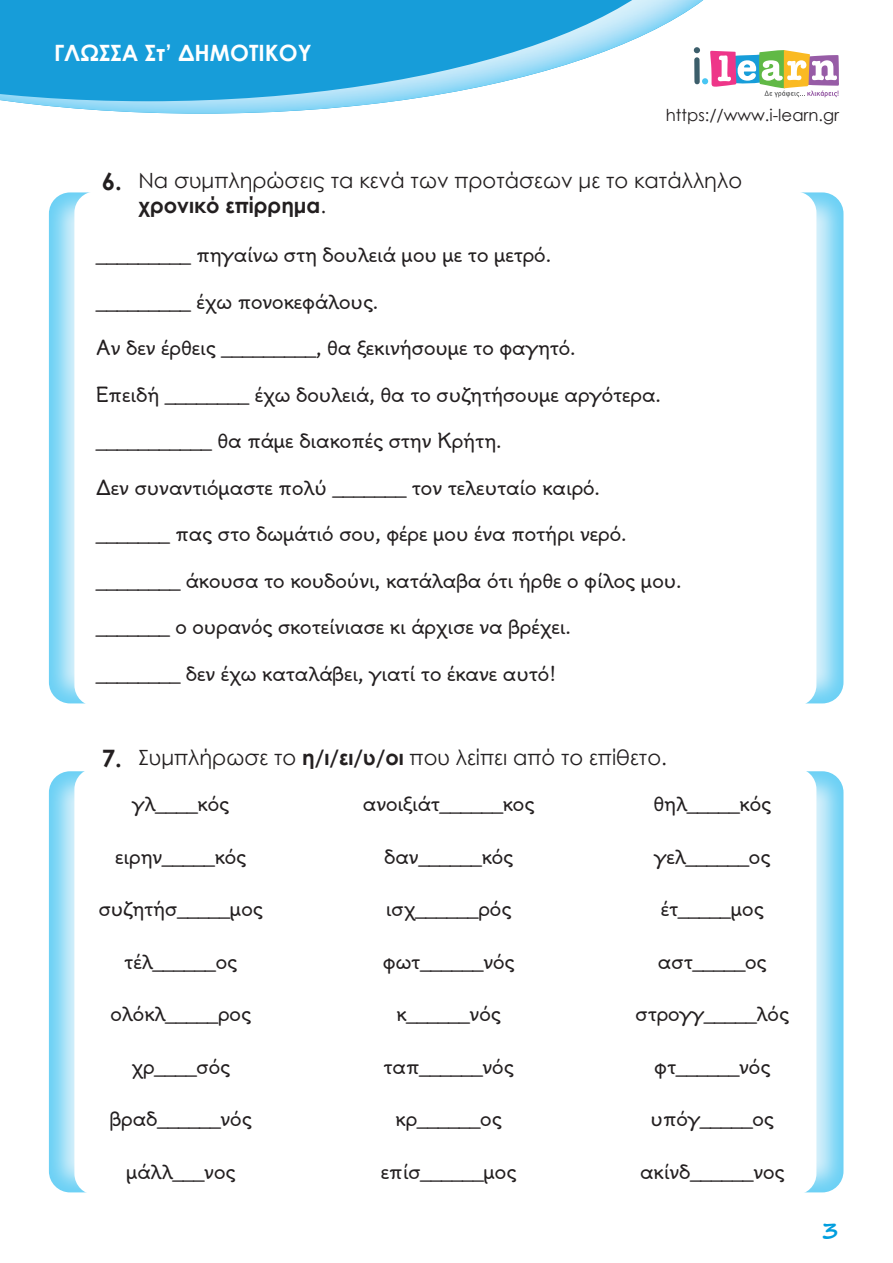
<style>
.page{position:relative;width:893px;height:1263px;background:#fff}
.page>*{position:absolute;margin:0;border:0;box-sizing:border-box;transform-origin:0 0}
.t1{font:700 24px "Century Gothic";color:#231f20}
.t2{font:700 24px "Segoe Script";color:#009ede}
.t3{font:700 22.5px "Century Gothic";color:#fff}
.t4{font:21px "PF Alfabeta";color:#231f20}
.t5{font:21px/25.2px "Century Gothic";color:#231f20}
.t6{font:16.5px "Century Gothic";color:#231f20}
.s1{font-weight:700}
</style>
<div class="page">
<img style="left:7px;top:101px;width:381px;height:13px">
<svg style="left:0;top:0;width:704px;height:101px;fill:#179dd9"></svg>
<svg style="left:694px;top:47px;width:145px;height:50px"></svg>
<div style="left:47px;top:770px;width:797px;height:423px;background:#48c6f3;opacity:.77"></div>
<div style="left:74px;top:768px;width:742px;height:427px;background:#fff;border-radius:21px"></div>
<div style="left:47px;top:192px;width:797px;height:511px;background:#48c6f3;opacity:.77"></div>
<div style="left:74px;top:191px;width:742px;height:515px;background:#fff;border-radius:21px"></div>
<p class="t3" style="left:54px;top:35px;width:259px">ΓΛΩΣΣΑ Στ’ ΔΗΜΟΤΙΚΟΥ</p>
<p class="t6" style="left:666px;top:103px;width:175px">https://www.i-learn.gr</p>
<p class="t1" style="left:102px;top:163px;width:22px">6.</p>
<p class="t5" style="left:138px;top:167px;width:605px">Να συμπληρώσεις τα κενά των προτάσεων με το κατάλληλο <span class="s1">χρονικό επίρρημα</span>.</p>
<p class="t4" style="left:96px;top:243px;width:456px">_________ πηγαίνω στη δουλειά μου με το μετρό.</p>
<p class="t4" style="left:96px;top:289px;width:284px">_________ έχω πονοκεφάλους.</p>
<p class="t4" style="left:96px;top:336px;width:481px">Αν δεν έρθεις _________, θα ξεκινήσουμε το φαγητό.</p>
<p class="t4" style="left:96px;top:382px;width:566px">Επειδή ________ έχω δουλειά, θα το συζητήσουμε αργότερα.</p>
<p class="t4" style="left:96px;top:429px;width:407px">___________ θα πάμε διακοπές στην Κρήτη.</p>
<p class="t4" style="left:96px;top:475px;width:505px">Δεν συναντιόμαστε πολύ _______ τον τελευταίο καιρό.</p>
<p class="t4" style="left:96px;top:522px;width:532px">_______ πας στο δωμάτιό σου, φέρε μου ένα ποτήρι νερό.</p>
<p class="t4" style="left:96px;top:568px;width:587px">________ άκουσα το κουδούνι, κατάλαβα ότι ήρθε ο φίλος μου.</p>
<p class="t4" style="left:96px;top:615px;width:476px">_______ ο ουρανός σκοτείνιασε κι άρχισε να βρέχει.</p>
<p class="t4" style="left:96px;top:661px;width:462px">________ δεν έχω καταλάβει, γιατί το έκανε αυτό!</p>
<p class="t1" style="left:102px;top:740px;width:22px">7.</p>
<p class="t5" style="left:138px;top:744px;width:530px">Συμπλήρωσε το <span class="s1">η/ι/ει/υ/οι</span> που λείπει από το επίθετο.</p>
<p class="t4" style="left:132px;top:792px;width:98px">γλ____κός</p>
<p class="t4" style="left:115px;top:844px;width:132px">ειρην_____κός</p>
<p class="t4" style="left:99px;top:897px;width:166px">συζητήσ_____μος</p>
<p class="t4" style="left:124px;top:949px;width:114px">τέλ______ος</p>
<p class="t4" style="left:110px;top:1002px;width:142px">ολόκλ_____ρος</p>
<p class="t4" style="left:131px;top:1054px;width:100px">χρ____σός</p>
<p class="t4" style="left:110px;top:1107px;width:143px">βραδ______νός</p>
<p class="t4" style="left:126px;top:1159px;width:111px">μάλλ___νος</p>
<p class="t4" style="left:363px;top:792px;width:173px">ανοιξιάτ______κος</p>
<p class="t4" style="left:384px;top:844px;width:131px">δαν______κός</p>
<p class="t4" style="left:386px;top:897px;width:127px">ισχ______ρός</p>
<p class="t4" style="left:383px;top:949px;width:133px">φωτ______νός</p>
<p class="t4" style="left:396px;top:1002px;width:106px">κ______νός</p>
<p class="t4" style="left:384px;top:1054px;width:132px">ταπ______νός</p>
<p class="t4" style="left:396px;top:1107px;width:107px">κρ______ος</p>
<p class="t4" style="left:381px;top:1159px;width:137px">επίσ______μος</p>
<p class="t4" style="left:653px;top:792px;width:119px">θηλ_____κός</p>
<p class="t4" style="left:654px;top:844px;width:118px">γελ______ος</p>
<p class="t4" style="left:661px;top:897px;width:104px">έτ_____μος</p>
<p class="t4" style="left:658px;top:949px;width:110px">αστ_____ος</p>
<p class="t4" style="left:636px;top:1002px;width:155px">στρογγ_____λός</p>
<p class="t4" style="left:654px;top:1054px;width:118px">φτ______νός</p>
<p class="t4" style="left:651px;top:1107px;width:125px">υπόγ_____ος</p>
<p class="t4" style="left:640px;top:1159px;width:146px">ακίνδ______νος</p>
<p class="t2" style="left:821px;top:1211px;width:19px">3</p>
</div>
